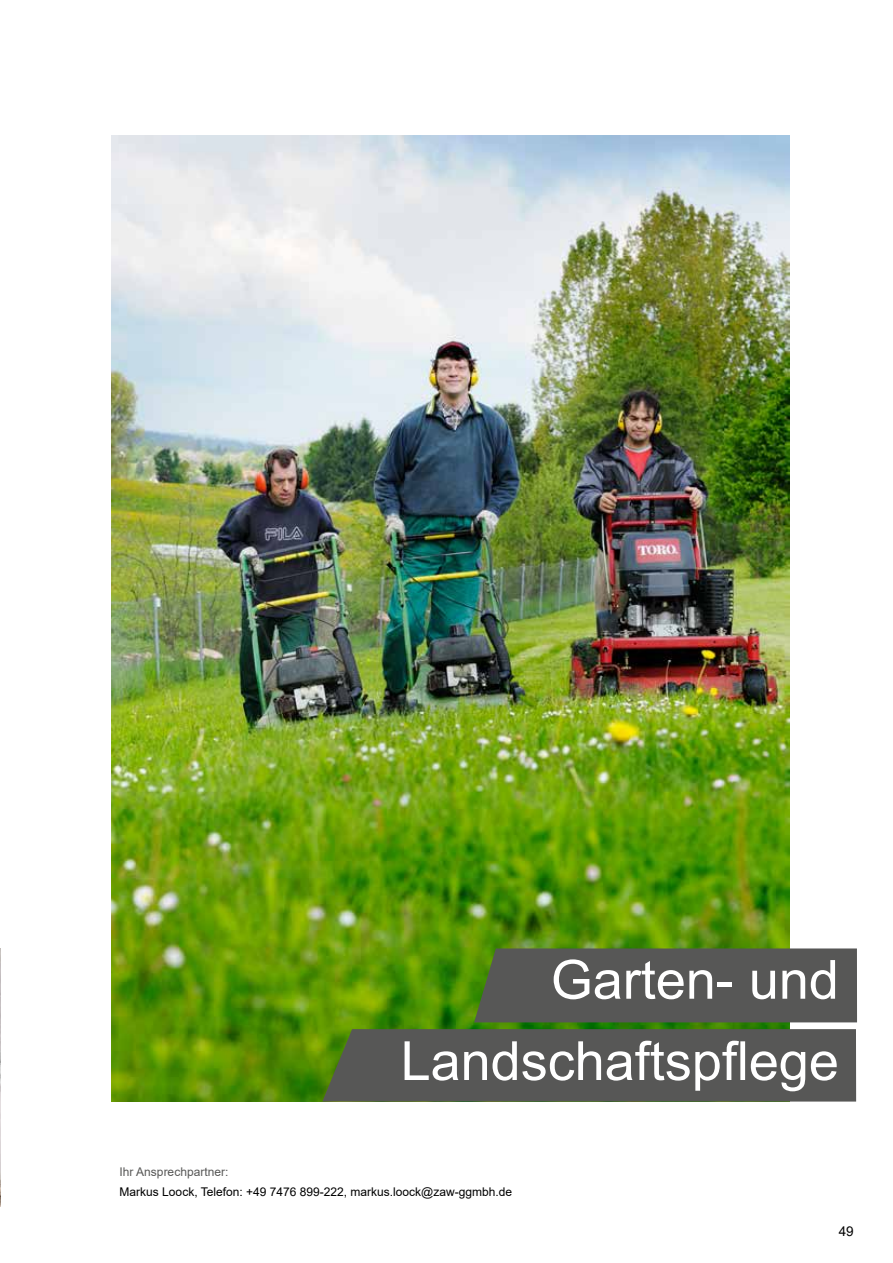
<style>
.page{position:relative;width:893px;height:1263px;background:#fff}
.page>*{position:absolute;margin:0;border:0;box-sizing:border-box;transform-origin:0 0}
.t1{font:54px "Arial";color:#fff}
.t2{font:13.5px "Arial";color:#000}
.t3{font:12px "Arial";color:#000}
.t4{font:12px "Arial";color:#575756}
</style>
<div class="page">
<hr style="left:0;top:0;width:1px;height:1263px;background:#9d9d9c">
<img style="left:0;top:948px;width:1px;height:259px">
<img style="left:111px;top:135px;width:678px;height:966px">
<svg style="left:473px;top:947px;width:384px;height:76px;background:#575a52"></svg>
<div style="left:322px;top:1029px;width:534px;height:72px;background:#575756"></div>
<h1 class="t1" style="left:551px;top:942px;width:290px">Garten- und</h1>
<h1 class="t1" style="left:401px;top:1024px;width:440px">Landschaftspflege</h1>
<p class="t4" style="left:120px;top:1164px;width:110px">Ihr Ansprechpartner:</p>
<p class="t3" style="left:120px;top:1183px;width:394px">Markus Loock, Telefon: +49 7476 899-222, markus.loock@zaw-ggmbh.de</p>
<p class="t2" style="left:839px;top:1222px;width:17px">49</p>
</div>
